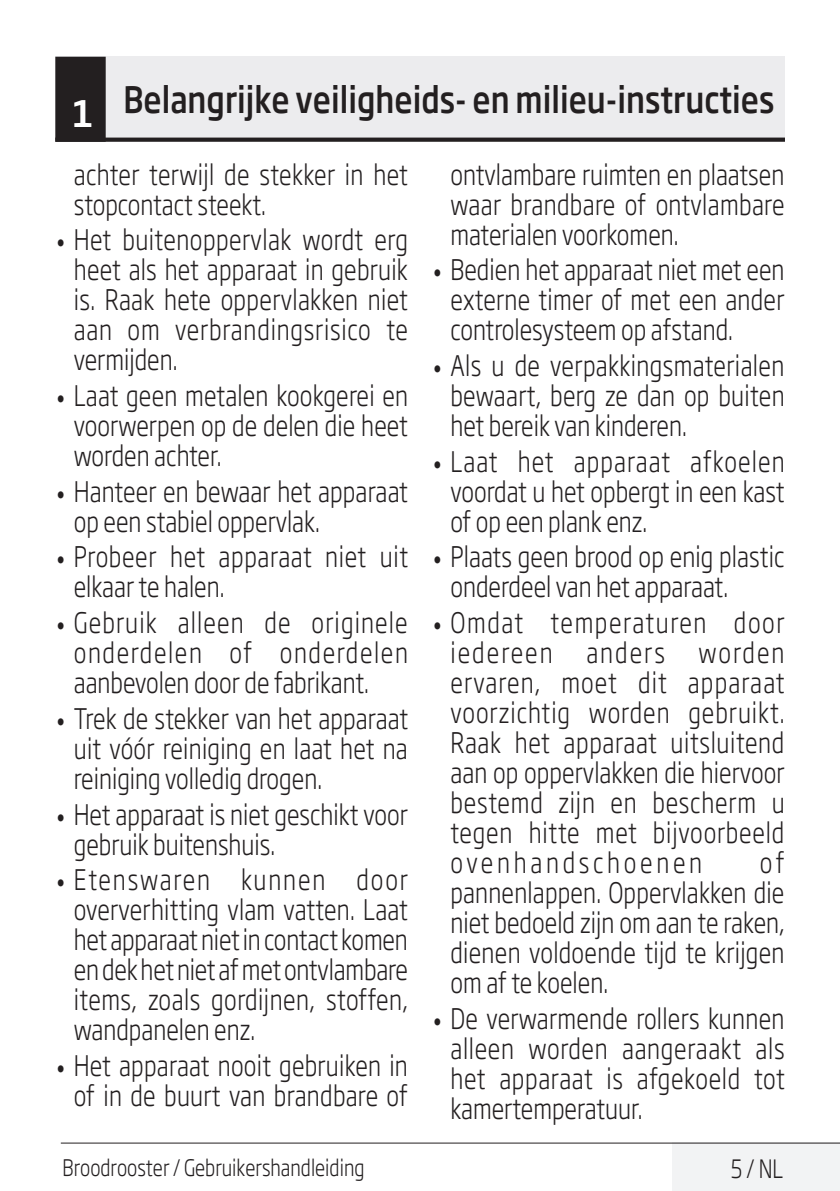
<style>
.page{position:relative;width:840px;height:1191px;background:#fff}
.page>*{position:absolute;margin:0;border:0;box-sizing:border-box;transform-origin:0 0}
.Unite_Baslik_Guvenli{font:500 36px "Soho Gothic Pro";color:#231f20;scale:.83 1}
.t1{font:300 28px/30px "Soho Gothic Pro";color:#231f20;text-align:justify;scale:.8 1}
.t2{font:300 28px/30px "Soho Gothic Pro";letter-spacing:.02em;color:#231f20;scale:.8 1}
.Master_Sayfa_Sağ_Num{font:300 25px "Soho Gothic Pro";color:#231f20;scale:.8 1}
.t3{font:300 22.4px "Soho Gothic Pro";color:#231f20;scale:.8 1}
.s1{color:#fff}
.s2{font-family:"Helvetica Neue LT Pro";font-stretch:condensed;font-size:20px}
</style>
<div class="page">
<div style="left:672px;top:1142px;width:167px;height:49px;background:#f2f3f4"></div>
<hr style="left:61px;top:1142px;width:778px;height:1px;background:#231f20">
<div style="left:55px;top:57px;width:729px;height:83px;background:#ececee"></div>
<hr style="left:55px;top:138px;width:729px;height:3px;background:#231f20">
<div style="left:56px;top:58px;width:49px;height:83px;background:#231f20"></div>
<div style="left:55px;top:57px;width:51px;height:85px;border:2px solid #231f20"></div>
<p class="Unite_Baslik_Guvenli" style="left:72px;top:72px;width:846px"><span class="s1">1</span> Belangrijke veiligheids- en milieu-instructies</p>
<p class="t1" style="left:74px;top:158px;width:419px">achter terwijl de stekker in het stopcontact steekt.</p>
<p class="t1" style="left:74px;top:223px;width:419px;text-indent:-17px"><span class="s2">•</span> Het buitenoppervlak wordt erg heet als het apparaat in gebruik is. Raak hete oppervlakken niet aan om verbrandingsrisico te vermijden.</p>
<p class="t1" style="left:74px;top:379px;width:419px;text-indent:-17px"><span class="s2">•</span> Laat geen metalen kookgerei en voorwerpen op de delen die heet worden achter.</p>
<p class="t1" style="left:74px;top:475px;width:419px;text-indent:-17px"><span class="s2">•</span> Hanteer en bewaar het apparaat op een stabiel oppervlak.</p>
<p class="t2" style="left:74px;top:540px;width:419px;text-indent:-17px"><span class="s2">•</span> Probeer het apparaat niet uit elkaar te halen.</p>
<p class="t1" style="left:74px;top:606px;width:419px;text-indent:-17px"><span class="s2">•</span> Gebruik alleen de originele onderdelen of onderdelen aanbevolen door de fabrikant.</p>
<p class="t1" style="left:74px;top:702px;width:419px;text-indent:-17px"><span class="s2">•</span> Trek de stekker van het apparaat uit vóór reiniging en laat het na reiniging volledig drogen.</p>
<p class="t1" style="left:74px;top:797px;width:419px;text-indent:-17px"><span class="s2">•</span> Het apparaat is niet geschikt voor gebruik buitenshuis.</p>
<p class="t1" style="left:74px;top:863px;width:419px;text-indent:-17px"><span class="s2">•</span> Etenswaren kunnen door oververhitting vlam vatten. Laat het apparaat niet in contact komen en dek het niet af met ontvlambare items, zoals gordijnen, stoffen, wandpanelen enz.</p>
<p class="t1" style="left:57px;top:1049px;width:440px;text-align:right"><span class="s2">•</span> Het apparaat nooit gebruiken in of in de buurt van brandbare of</p>
<p class="t1" style="left:450px;top:158px;width:419px">ontvlambare ruimten en plaatsen waar brandbare of ontvlambare materialen voorkomen.</p>
<p class="t1" style="left:450px;top:253px;width:419px;text-indent:-17px"><span class="s2">•</span> Bedien het apparaat niet met een externe timer of met een ander controlesysteem op afstand.</p>
<p class="t1" style="left:450px;top:349px;width:419px;text-indent:-17px"><span class="s2">•</span> Als u de verpakkingsmaterialen bewaart, berg ze dan op buiten het bereik van kinderen.</p>
<p class="t1" style="left:450px;top:445px;width:419px;text-indent:-17px"><span class="s2">•</span> Laat het apparaat afkoelen voordat u het opbergt in een kast of op een plank enz.</p>
<p class="t1" style="left:450px;top:540px;width:419px;text-indent:-17px"><span class="s2">•</span> Plaats geen brood op enig plastic onderdeel van het apparaat.</p>
<p class="t1" style="left:450px;top:606px;width:419px;text-indent:-17px"><span class="s2">•</span> Omdat temperaturen door iedereen anders worden ervaren, moet dit apparaat voorzichtig worden gebruikt.<br>Raak het apparaat uitsluitend aan op oppervlakken die hiervoor bestemd zijn en bescherm u tegen hitte met bijvoorbeeld ovenhandschoenen</p>
<p class="t1" style="left:450px;top:846px;width:419px;text-indent:309px">of pannenlappen. Oppervlakken die niet bedoeld zijn om aan te raken, dienen voldoende tijd te krijgen om af te koelen.</p>
<p class="t1" style="left:450px;top:1002px;width:419px;text-indent:-17px"><span class="s2">•</span> De verwarmende rollers kunnen alleen worden aangeraakt als het apparaat is afgekoeld tot kamertemperatuur.</p>
<p class="t3" style="left:62px;top:1150px;width:379px">Broodrooster / Gebruikershandleiding</p>
<p class="Master_Sayfa_Sağ_Num" style="left:730px;top:1149px;width:67px">5 / NL</p>
</div>
